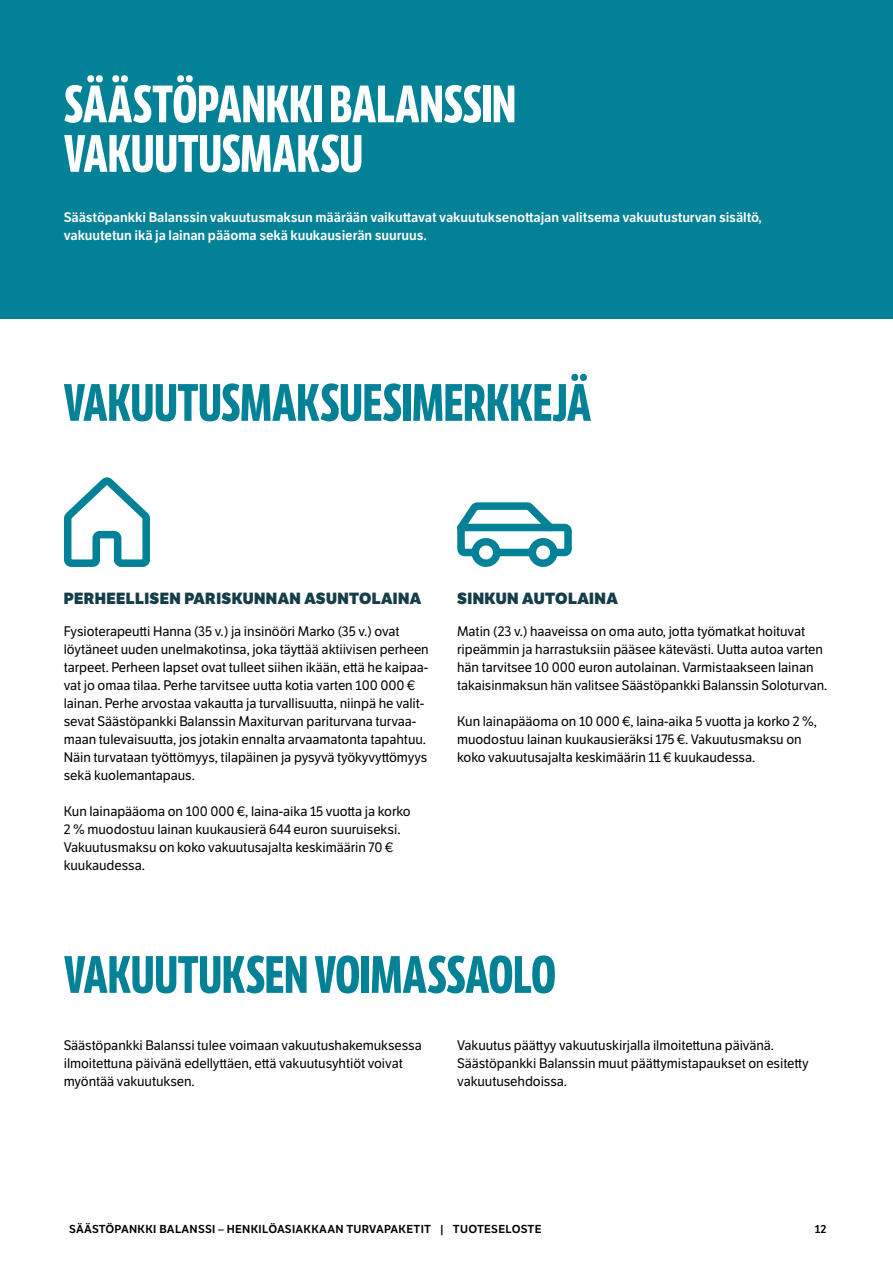
<style>
.page{position:relative;width:893px;height:1263px;background:#fff}
.page>*{position:absolute;margin:0;border:0;box-sizing:border-box;transform-origin:0 0}
.H2_-_Otsikko_M{font:700 51px "LFT Etica Compressed";letter-spacing:-.005em;color:#038197}
.H2_-_Otsikko_M-2{font:700 51px/49.5px "LFT Etica Compressed";letter-spacing:-.005em;color:#fff}
.H3_-_Väliotsikko__alaväli___yläväli{font:800 15.75px "LFT Etica";letter-spacing:.025em;color:#153e49}
.P_-_Leipäteksti_M__alaväli{font:13.5px/18px "LFT Etica";letter-spacing:-.005em;color:#000}
.P_-_Leipäteksti_M__alaväli-2{font:13.5px/18px "LFT Etica SB";letter-spacing:-.005em;color:#fff}
.t1{font:11.25px "LFT Etica SB";letter-spacing:.025em;color:#000}
</style>
<div class="page">
<div style="left:0;top:0;width:893px;height:319px;background:#038197"></div>
<svg style="left:457px;top:502px;width:115px;height:65px"></svg>
<svg style="left:64px;top:477px;width:86px;height:90px"></svg>
<h2 class="H2_-_Otsikko_M-2" style="left:64px;top:81px;width:454px">SÄÄSTÖPANKKI BALANSSIN<br>VAKUUTUSMAKSU</h2>
<p class="P_-_Leipäteksti_M__alaväli-2" style="left:64px;top:208px;width:699px">Säästöpankki Balanssin vakuutusmaksun määrään vaikuttavat vakuutuksenottajan valitsema vakuutusturvan sisältö, vakuutetun ikä ja lainan pääoma sekä kuukausierän suuruus.</p>
<h2 class="H2_-_Otsikko_M" style="left:64px;top:372px;width:529px">VAKUUTUSMAKSUESIMERKKEJÄ</h2>
<h3 class="H3_-_Väliotsikko__alaväli___yläväli" style="left:64px;top:588px;width:359px">PERHEELLISEN PARISKUNNAN ASUNTOLAINA</h3>
<p class="P_-_Leipäteksti_M__alaväli" style="left:64px;top:622px;width:367px">Fysioterapeutti Hanna (35 v.) ja insinööri Marko (35 v.) ovat löytäneet uuden unelmakotinsa, joka täyttää aktiivisen perheen tarpeet. Perheen lapset ovat tulleet siihen ikään, että he kaipaa&shy;vat jo omaa tilaa. Perhe tarvitsee uutta kotia varten 100 000 € lainan. Perhe arvostaa vakautta ja turvallisuutta, niinpä he valit&shy;sevat Säästöpankki Balanssin Maxiturvan pariturvana turvaa&shy;maan tulevaisuutta, jos jotakin ennalta arvaamatonta tapahtuu.<br>Näin turvataan työttömyys, tilapäinen ja pysyvä työkyvyttömyys sekä kuolemantapaus.</p>
<p class="P_-_Leipäteksti_M__alaväli" style="left:64px;top:802px;width:349px">Kun lainapääoma on 100 000 €, laina-aika 15 vuotta ja korko 2 % muodostuu lainan kuukausierä 644 euron suuruiseksi.<br>Vakuutusmaksu on koko vakuutusajalta keskimäärin 70 € kuukaudessa.</p>
<h3 class="H3_-_Väliotsikko__alaväli___yläväli" style="left:457px;top:588px;width:162px">SINKUN AUTOLAINA</h3>
<p class="P_-_Leipäteksti_M__alaväli" style="left:457px;top:622px;width:372px">Matin (23 v.) haaveissa on oma auto, jotta työmatkat hoituvat ripeämmin ja harrastuksiin pääsee kätevästi. Uutta autoa varten hän tarvitsee 10 000 euron autolainan. Varmistaakseen lainan takaisinmaksun hän valitsee Säästöpankki Balanssin Soloturvan.</p>
<p class="P_-_Leipäteksti_M__alaväli" style="left:457px;top:712px;width:361px">Kun lainapääoma on 10 000 €, laina-aika 5 vuotta ja korko 2 %, muodostuu lainan kuukausieräksi 175 €. Vakuutusmaksu on koko vakuutusajalta keskimäärin 11 € kuukaudessa.</p>
<h2 class="H2_-_Otsikko_M" style="left:64px;top:944px;width:494px">VAKUUTUKSEN VOIMASSAOLO</h2>
<p class="P_-_Leipäteksti_M__alaväli" style="left:64px;top:1036px;width:360px">Säästöpankki Balanssi tulee voimaan vakuutushakemuksessa ilmoitettuna päivänä edellyttäen, että vakuutusyhtiöt voivat myöntää vakuutuksen.</p>
<p class="P_-_Leipäteksti_M__alaväli" style="left:457px;top:1036px;width:353px">Vakuutus päättyy vakuutuskirjalla ilmoitettuna päivänä.<br>Säästöpankki Balanssin muut päättymistapaukset on esitetty vakuutusehdoissa.</p>
<p class="t1" style="left:69px;top:1222px;width:474px">SÄÄSTÖPANKKI BALANSSI – HENKILÖASIAKKAAN TURVAPAKETIT | TUOTESELOSTE</p>
<p class="t1" style="left:815px;top:1222px;width:13px">12</p>
</div>
